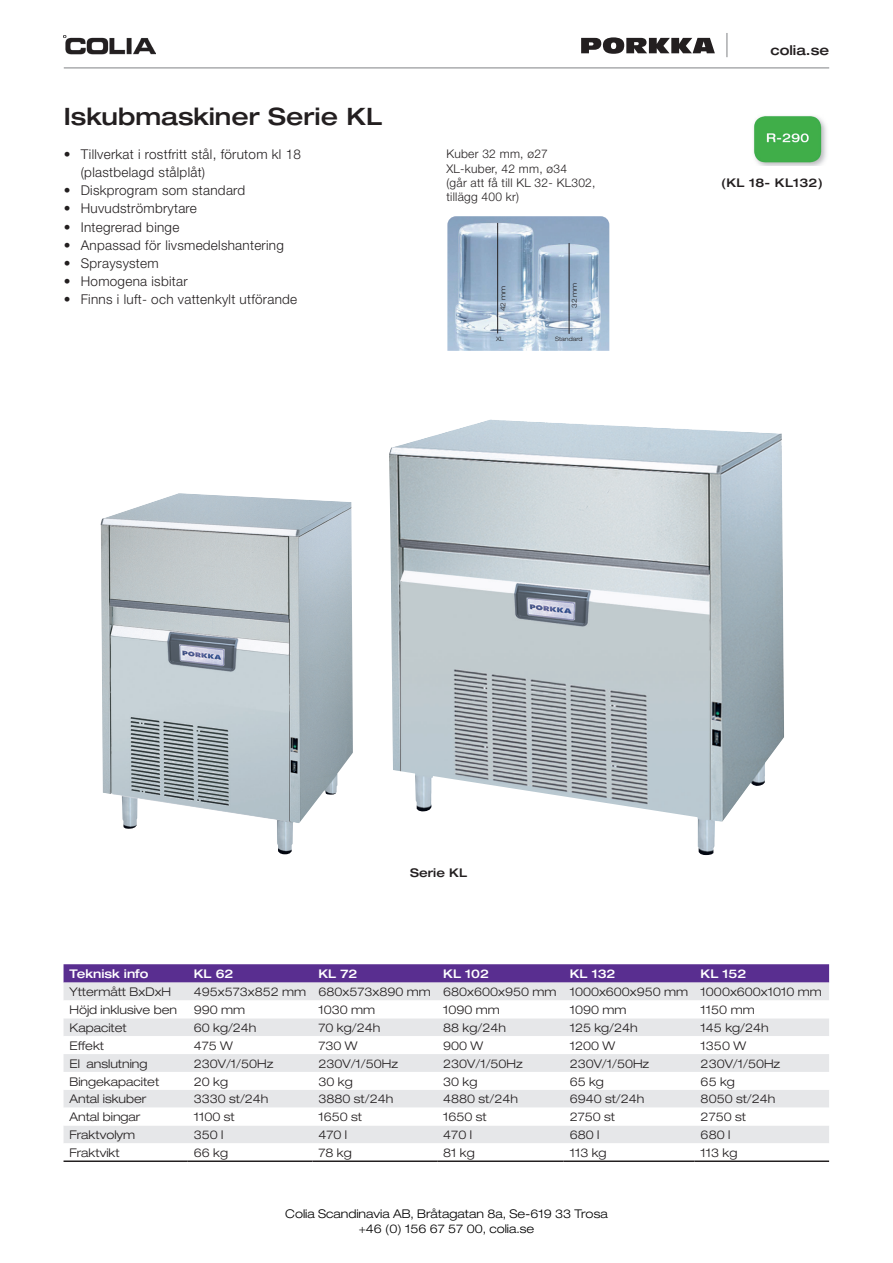
<style>
.page{position:relative;width:893px;height:1263px;background:#fff}
.page>*{position:absolute;margin:0;border:0;box-sizing:border-box;transform-origin:0 0}
.t1{font:500 expanded 24px "Helvetica Neue";color:#231f20}
.MainInfo{font:300 13.5px/18px "Helvetica Neue";letter-spacing:.02em;color:#231f20}
.t2{font:500 expanded 13.5px "Helvetica Neue";color:#231f20}
.TabelltxtN{font:300 expanded 12px "Helvetica Neue";color:#231f20}
.t3{font:300 expanded 12px/14.4px "Helvetica Neue";color:#000;text-align:center}
.MainInfo-2{font:300 12px/14.2px "Helvetica Neue";letter-spacing:.02em;color:#231f20}
.Mainheader_white{font:500 expanded 12px "Helvetica Neue";color:#fff}
.MainInfo-3{font:500 expanded 12px "Helvetica Neue";letter-spacing:.02em;color:#231f20}
.t4{font:300 expanded 7.05px "Helvetica Neue";color:#231f20}
.t5{font:300 expanded 6px "Helvetica Neue";color:#231f20}
</style>
<div class="page">
<hr style="left:64px;top:68px;width:765px;height:1px;background:#808285">
<img style="left:64px;top:35px;width:92px;height:20px">
<div style="left:64px;top:964px;width:765px;height:18px;background:#592e90"></div>
<div style="left:64px;top:982px;width:765px;height:18px;background:#e6e7e9"></div>
<svg style="left:64px;top:1018px;width:765px;height:125px;fill:#e6e7e9"></svg>
<hr style="left:64px;top:1160px;width:124px;height:2px;background:#231f20">
<hr style="left:188px;top:1160px;width:124px;height:2px;background:#231f20">
<hr style="left:312px;top:1160px;width:125px;height:2px;background:#231f20">
<hr style="left:437px;top:1160px;width:127px;height:2px;background:#231f20">
<hr style="left:564px;top:1160px;width:131px;height:2px;background:#231f20">
<hr style="left:695px;top:1160px;width:134px;height:2px;background:#231f20">
<img style="left:447px;top:216px;width:162px;height:135px">
<hr style="left:569px;top:243px;width:1px;height:91px;background:#231f20">
<hr style="left:497px;top:223px;width:1px;height:110px;background:#231f20">
<img style="left:753px;top:116px;width:74px;height:49px">
<img style="left:389px;top:420px;width:395px;height:435px">
<img style="left:101px;top:493px;width:252px;height:361px">
<svg style="left:727px;top:33px;width:1px;height:24px"></svg>
<svg style="left:581px;top:37px;width:134px;height:16px"></svg>
<p class="t1" style="left:64px;top:102px;width:320px">Iskubmaskiner Serie KL</p>
<p class="MainInfo" style="left:81px;top:145px;width:222px;text-indent:-17px">• Tillverkat i rostfritt stål, förutom kl 18 (plastbelagd stålplåt)</p>
<p class="MainInfo" style="left:64px;top:181px;width:183px">• Diskprogram som standard</p>
<p class="MainInfo" style="left:64px;top:199px;width:135px">• Huvudströmbrytare</p>
<p class="MainInfo" style="left:64px;top:217px;width:117px">• Integrerad binge</p>
<p class="MainInfo" style="left:64px;top:235px;width:222px">• Anpassad för livsmedelshantering</p>
<p class="MainInfo" style="left:64px;top:253px;width:96px">• Spraysystem</p>
<p class="MainInfo" style="left:64px;top:271px;width:125px">• Homogena isbitar</p>
<p class="MainInfo" style="left:64px;top:289px;width:235px">• Finns i luft- och vattenkylt utförande</p>
<p class="MainInfo-2" style="left:446px;top:147px;width:103px">Kuber 32 mm, ø27</p>
<p class="MainInfo-2" style="left:446px;top:161px;width:122px">XL-kuber, 42 mm, ø34</p>
<p class="MainInfo-2" style="left:446px;top:175px;width:151px">(går att få till KL 32- KL302, tillägg 400 kr)</p>
<p class="t4" style="left:499px;top:311px;width:27px;rotate:-90deg">42 mm</p>
<p class="t4" style="left:570px;top:308px;width:27px;rotate:-90deg">32 mm</p>
<p class="t5" style="left:496px;top:336px;width:9px">XL</p>
<p class="t5" style="left:555px;top:335px;width:29px">Standard</p>
<p class="t2" style="left:770px;top:42px;width:60px">colia.se</p>
<p class="MainInfo-3" style="left:721px;top:175px;width:103px">(KL 18- KL132)</p>
<p class="MainInfo-3" style="left:410px;top:865px;width:58px">Serie KL</p>
<p class="Mainheader_white" style="left:70px;top:966px;width:80px">Teknisk info</p>
<p class="Mainheader_white" style="left:194px;top:966px;width:41px">KL 62</p>
<p class="Mainheader_white" style="left:318px;top:966px;width:40px">KL 72</p>
<p class="Mainheader_white" style="left:443px;top:966px;width:47px">KL 102</p>
<p class="Mainheader_white" style="left:570px;top:966px;width:47px">KL 132</p>
<p class="Mainheader_white" style="left:701px;top:966px;width:47px">KL 152</p>
<p class="TabelltxtN" style="left:70px;top:985px;width:103px">Yttermått BxDxH</p>
<p class="TabelltxtN" style="left:194px;top:985px;width:114px">495x573x852 mm</p>
<p class="TabelltxtN" style="left:318px;top:985px;width:114px">680x573x890 mm</p>
<p class="TabelltxtN" style="left:443px;top:985px;width:115px">680x600x950 mm</p>
<p class="TabelltxtN" style="left:570px;top:985px;width:120px">1000x600x950 mm</p>
<p class="TabelltxtN" style="left:701px;top:985px;width:123px">1000x600x1010 mm</p>
<p class="TabelltxtN" style="left:70px;top:1003px;width:109px">Höjd inklusive ben</p>
<p class="TabelltxtN" style="left:194px;top:1003px;width:53px">990 mm</p>
<p class="TabelltxtN" style="left:318px;top:1003px;width:58px">1030 mm</p>
<p class="TabelltxtN" style="left:443px;top:1003px;width:58px">1090 mm</p>
<p class="TabelltxtN" style="left:570px;top:1003px;width:58px">1090 mm</p>
<p class="TabelltxtN" style="left:701px;top:1003px;width:56px">1150 mm</p>
<p class="TabelltxtN" style="left:70px;top:1020px;width:59px">Kapacitet</p>
<p class="TabelltxtN" style="left:194px;top:1020px;width:64px">60 kg/24h</p>
<p class="TabelltxtN" style="left:318px;top:1020px;width:63px">70 kg/24h</p>
<p class="TabelltxtN" style="left:443px;top:1020px;width:64px">88 kg/24h</p>
<p class="TabelltxtN" style="left:570px;top:1020px;width:70px">125 kg/24h</p>
<p class="TabelltxtN" style="left:701px;top:1020px;width:70px">145 kg/24h</p>
<p class="TabelltxtN" style="left:70px;top:1038px;width:36px">Effekt</p>
<p class="TabelltxtN" style="left:194px;top:1038px;width:41px">475 W</p>
<p class="TabelltxtN" style="left:318px;top:1038px;width:41px">730 W</p>
<p class="TabelltxtN" style="left:443px;top:1038px;width:42px">900 W</p>
<p class="TabelltxtN" style="left:570px;top:1038px;width:47px">1200 W</p>
<p class="TabelltxtN" style="left:701px;top:1038px;width:47px">1350 W</p>
<p class="TabelltxtN" style="left:70px;top:1056px;width:79px">El anslutning</p>
<p class="TabelltxtN" style="left:194px;top:1056px;width:81px">230V/1/50Hz</p>
<p class="TabelltxtN" style="left:318px;top:1056px;width:81px">230V/1/50Hz</p>
<p class="TabelltxtN" style="left:443px;top:1056px;width:81px">230V/1/50Hz</p>
<p class="TabelltxtN" style="left:570px;top:1056px;width:81px">230V/1/50Hz</p>
<p class="TabelltxtN" style="left:701px;top:1056px;width:81px">230V/1/50Hz</p>
<p class="TabelltxtN" style="left:70px;top:1074px;width:91px">Bingekapacitet</p>
<p class="TabelltxtN" style="left:194px;top:1074px;width:36px">20 kg</p>
<p class="TabelltxtN" style="left:318px;top:1074px;width:36px">30 kg</p>
<p class="TabelltxtN" style="left:443px;top:1074px;width:36px">30 kg</p>
<p class="TabelltxtN" style="left:570px;top:1074px;width:36px">65 kg</p>
<p class="TabelltxtN" style="left:701px;top:1074px;width:36px">65 kg</p>
<p class="TabelltxtN" style="left:70px;top:1092px;width:78px">Antal iskuber</p>
<p class="TabelltxtN" style="left:194px;top:1092px;width:76px">3330 st/24h</p>
<p class="TabelltxtN" style="left:318px;top:1092px;width:76px">3880 st/24h</p>
<p class="TabelltxtN" style="left:443px;top:1092px;width:76px">4880 st/24h</p>
<p class="TabelltxtN" style="left:570px;top:1092px;width:76px">6940 st/24h</p>
<p class="TabelltxtN" style="left:701px;top:1092px;width:76px">8050 st/24h</p>
<p class="TabelltxtN" style="left:70px;top:1110px;width:72px">Antal bingar</p>
<p class="TabelltxtN" style="left:194px;top:1110px;width:42px">1100 st</p>
<p class="TabelltxtN" style="left:318px;top:1110px;width:45px">1650 st</p>
<p class="TabelltxtN" style="left:443px;top:1110px;width:45px">1650 st</p>
<p class="TabelltxtN" style="left:570px;top:1110px;width:47px">2750 st</p>
<p class="TabelltxtN" style="left:701px;top:1110px;width:47px">2750 st</p>
<p class="TabelltxtN" style="left:70px;top:1128px;width:67px">Fraktvolym</p>
<p class="TabelltxtN" style="left:194px;top:1128px;width:31px">350 l</p>
<p class="TabelltxtN" style="left:318px;top:1128px;width:30px">470 l</p>
<p class="TabelltxtN" style="left:443px;top:1128px;width:30px">470 l</p>
<p class="TabelltxtN" style="left:570px;top:1128px;width:31px">680 l</p>
<p class="TabelltxtN" style="left:701px;top:1128px;width:31px">680 l</p>
<p class="TabelltxtN" style="left:70px;top:1145px;width:52px">Fraktvikt</p>
<p class="TabelltxtN" style="left:194px;top:1145px;width:36px">66 kg</p>
<p class="TabelltxtN" style="left:318px;top:1145px;width:35px">78 kg</p>
<p class="TabelltxtN" style="left:443px;top:1145px;width:33px">81 kg</p>
<p class="TabelltxtN" style="left:570px;top:1145px;width:38px">113 kg</p>
<p class="TabelltxtN" style="left:701px;top:1145px;width:38px">113 kg</p>
<p class="t3" style="left:285px;top:1207px;width:324px">Colia Scandinavia AB, Bråtagatan 8a, Se-619 33 Trosa +46 (0) 156 67 57 00, colia.se</p>
</div>
